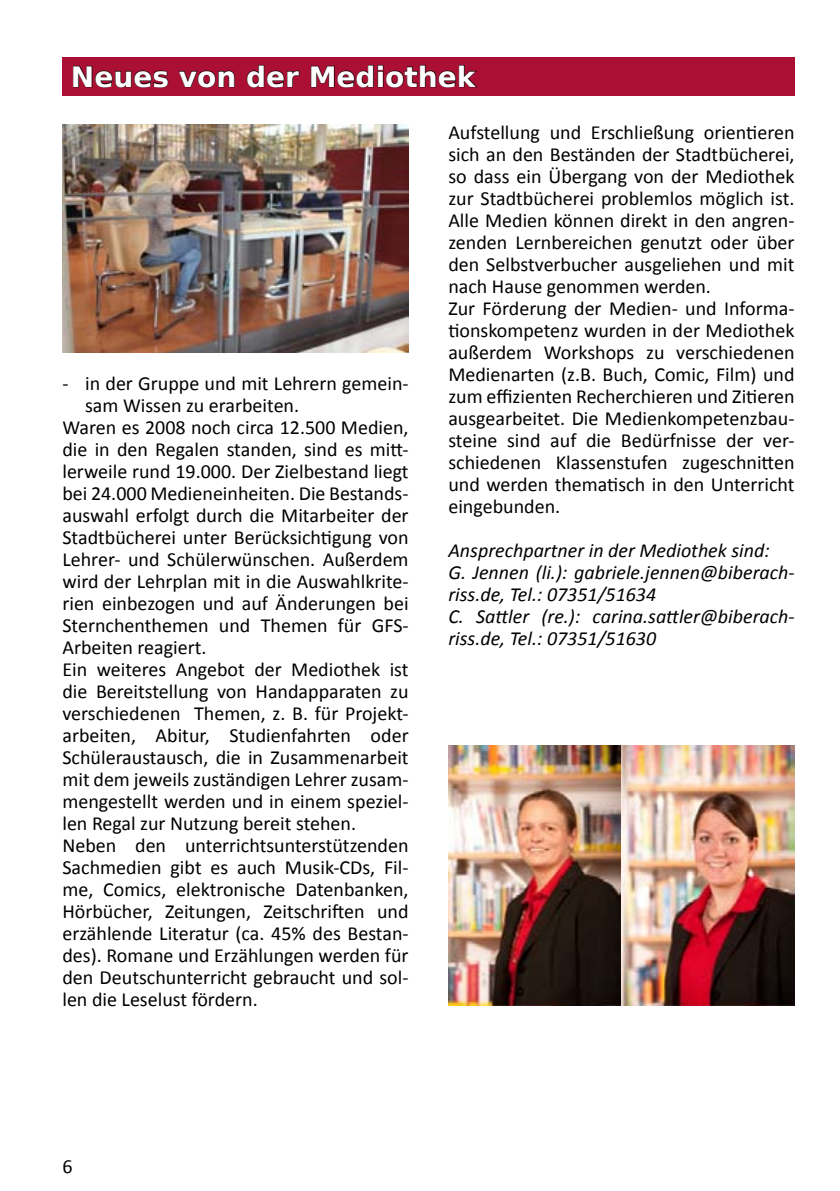
<style>
.page{position:relative;width:840px;height:1191px;background:#fff}
.page>*{position:absolute;margin:0;border:0;box-sizing:border-box;transform-origin:0 0}
.t1{font:700 28px "DejaVu Sans";color:#fff}
.t2{font:20px/22px "Calibri";color:#000}
.t3{font:italic 20px/22px "Calibri";color:#000}
</style>
<div class="page">
<div style="left:62px;top:57px;width:732px;height:38px;background:#ab0f33"></div>
<svg style="left:73px;top:65px;width:96px;height:23px"></svg>
<svg style="left:178px;top:70px;width:57px;height:18px"></svg>
<svg style="left:246px;top:64px;width:54px;height:24px"></svg>
<svg style="left:310px;top:64px;width:167px;height:24px"></svg>
<img style="left:62px;top:125px;width:346px;height:228px">
<img style="left:448px;top:746px;width:346px;height:259px">
<h1 class="t1" style="left:71px;top:54px;width:406px">Neues von der Mediothek</h1>
<p class="t2" style="left:62px;top:371px;width:347px">- in der Gruppe und mit Lehrern gemein-</p>
<p class="t2" style="left:85px;top:393px;width:215px">sam Wissen zu erarbeiten.</p>
<p class="t2" style="left:62px;top:415px;width:347px">Waren es 2008 noch circa 12.500 Medien,</p>
<p class="t2" style="left:62px;top:437px;width:347px">die in den Regalen standen, sind es mitt-</p>
<p class="t2" style="left:62px;top:459px;width:347px">lerweile rund 19.000. Der Zielbestand liegt</p>
<p class="t2" style="left:62px;top:481px;width:347px">bei 24.000 Medieneinheiten. Die Bestands-</p>
<p class="t2" style="left:62px;top:503px;width:347px">auswahl erfolgt durch die Mitarbeiter der</p>
<p class="t2" style="left:62px;top:525px;width:347px">Stadtbücherei unter Berücksichtigung von</p>
<p class="t2" style="left:62px;top:547px;width:347px">Lehrer- und Schülerwünschen. Außerdem</p>
<p class="t2" style="left:62px;top:569px;width:347px">wird der Lehrplan mit in die Auswahlkrite-</p>
<p class="t2" style="left:62px;top:591px;width:347px">rien einbezogen und auf Änderungen bei</p>
<p class="t2" style="left:62px;top:613px;width:347px">Sternchenthemen und Themen für GFS-</p>
<p class="t2" style="left:62px;top:635px;width:145px">Arbeiten reagiert.</p>
<p class="t2" style="left:62px;top:657px;width:347px">Ein weiteres Angebot der Mediothek ist</p>
<p class="t2" style="left:62px;top:679px;width:347px">die Bereitstellung von Handapparaten zu</p>
<p class="t2" style="left:62px;top:701px;width:347px">verschiedenen Themen, z. B. für Projekt-</p>
<p class="t2" style="left:62px;top:723px;width:347px">arbeiten, Abitur, Studienfahrten oder</p>
<p class="t2" style="left:62px;top:745px;width:347px">Schüleraustausch, die in Zusammenarbeit</p>
<p class="t2" style="left:62px;top:767px;width:347px">mit dem jeweils zuständigen Lehrer zusam-</p>
<p class="t2" style="left:62px;top:789px;width:347px">mengestellt werden und in einem speziel-</p>
<p class="t2" style="left:62px;top:811px;width:295px">len Regal zur Nutzung bereit stehen.</p>
<p class="t2" style="left:62px;top:833px;width:347px">Neben den unterrichtsunterstützenden</p>
<p class="t2" style="left:62px;top:855px;width:347px">Sachmedien gibt es auch Musik-CDs, Fil-</p>
<p class="t2" style="left:62px;top:877px;width:347px">me, Comics, elektronische Datenbanken,</p>
<p class="t2" style="left:62px;top:899px;width:347px">Hörbücher, Zeitungen, Zeitschriften und</p>
<p class="t2" style="left:62px;top:921px;width:347px">erzählende Literatur (ca. 45% des Bestan-</p>
<p class="t2" style="left:62px;top:943px;width:347px">des). Romane und Erzählungen werden für</p>
<p class="t2" style="left:62px;top:965px;width:347px">den Deutschunterricht gebraucht und sol-</p>
<p class="t2" style="left:62px;top:987px;width:197px">len die Leselust fördern.</p>
<p class="t2" style="left:448px;top:120px;width:347px">Aufstellung und Erschließung orientieren sich an den Beständen der Stadtbücherei, so dass ein Übergang von der Mediothek zur Stadtbücherei problemlos möglich ist.<br>Alle Medien können direkt in den angren&shy;zenden Lernbereichen genutzt oder über den Selbstverbucher ausgeliehen und mit nach Hause genommen werden.<br>Zur Förderung der Medien- und Informa&shy;tionskompetenz wurden in der Mediothek außerdem Workshops zu verschiedenen Medienarten (z.B. Buch, Comic, Film) und zum effizienten Recherchieren und Zitieren ausgearbeitet. Die Medienkompetenzbau&shy;steine sind auf die Bedürfnisse der ver&shy;schiedenen Klassenstufen zugeschnitten und werden thematisch in den Unterricht eingebunden.</p>
<p class="t3" style="left:448px;top:538px;width:347px">Ansprechpartner in der Mediothek sind:<br>G. Jennen (li.): gabriele.jennen@biberach&shy;riss.de, Tel.: 07351/51634<br>C. Sattler (re.): carina.sattler@biberach&shy;riss.de, Tel.: 07351/51630</p>
<p class="t2" style="left:62px;top:1154px;width:12px">6</p>
</div>
